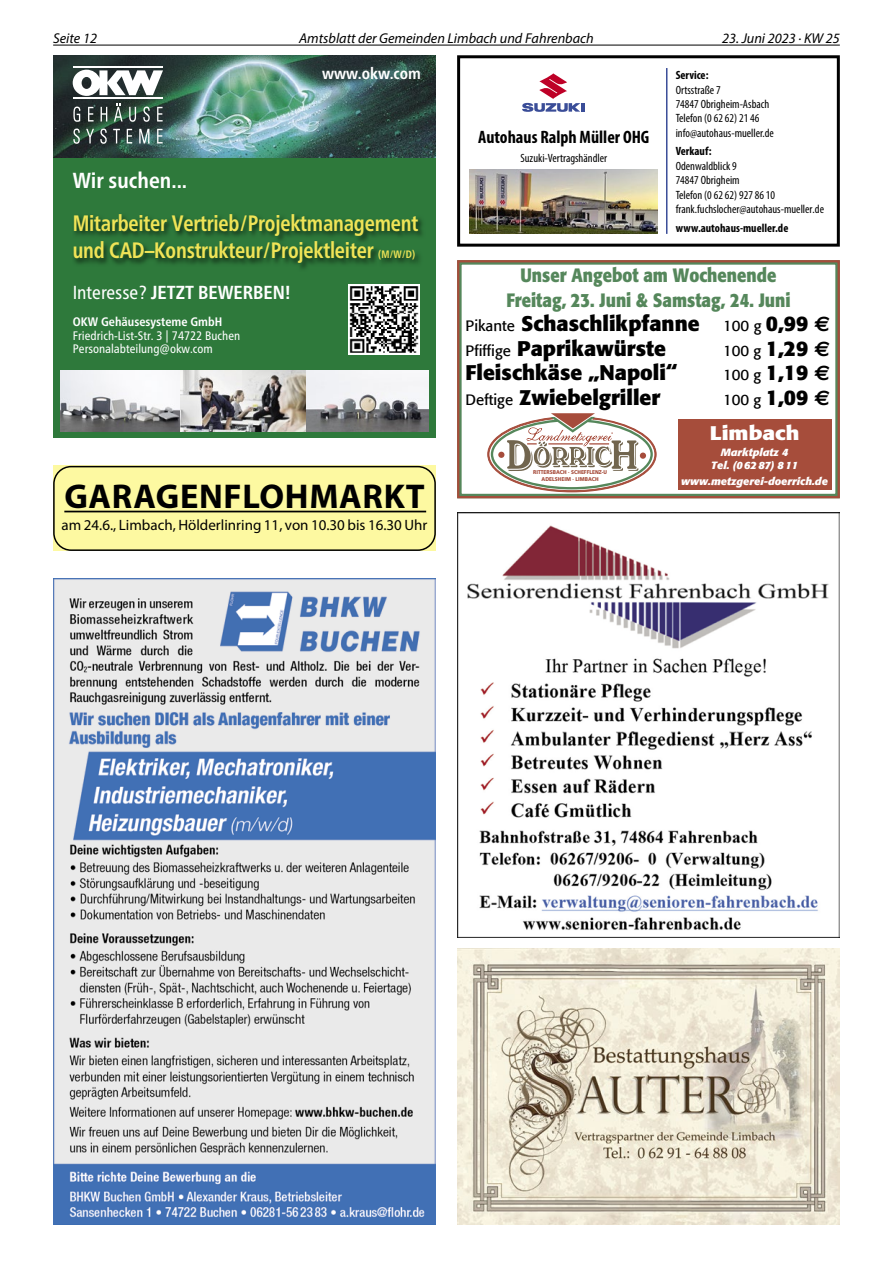
<style>
.page{position:relative;width:893px;height:1263px;background:#fff}
.page>*{position:absolute;margin:0;border:0;box-sizing:border-box;transform-origin:0 0}
.t1{font:700 34.5px "Myriad Pro";letter-spacing:.02em;color:#000}
.t2{font:700 condensed 22.35px/27.3px "Frutiger Neue LTCYR";letter-spacing:-.01em;color:#f0e457;scale:.92 1}
.t3{font:700 condensed 21.75px "Frutiger Neue LTCYR";color:#fff}
.t4{font:700 21px/24.6px "Formata";color:#000}
.t5{font:700 19.5px "Formata";color:#fff;scale:1.12 1}
.t6{font:700 19.2px/24.9px "Formata";color:#55875b;text-align:center;scale:.86 1}
.t7{font:700 condensed 18.9px "Frutiger Neue LTCYR";color:#fff}
.t8{font:700 condensed 18px "Myriad Pro";color:#000}
.t9{font:700 condensed 15.9px "Frutiger Neue LTCYR";color:#fff}
.t10{font:15px "Myriad Pro";color:#000}
.t11{font:15px "Formata";color:#000}
.t12{font:italic 14.25px "Myriad Pro";color:#000}
.t13{font:condensed 12.3px/13px "Frutiger Neue LTCYR";color:#fff}
.t14{font:700 condensed 12.3px "Frutiger Neue LTCYR";color:#fff}
.t15{font:condensed 12px/14.4px "Myriad Pro";color:#000}
.t16{font:700 condensed 12px "Myriad Pro";color:#000}
.t17{font:italic 700 10.5px/12.6px "Formata";color:#fff;text-align:center}
.t18{font:900 5.55px/6.6px "Frutiger LT Std";color:#a64c3b;text-align:center;scale:.89 1}
.s1{font-size:10.8px}
.s2{font-weight:400}
.s3{font-weight:400;font-size:15px}
.s4{font-family:"Euro Sans"}
.s5{font-weight:700;font-size:21px}
.s6{font-family:"Euro Sans";font-weight:700;font-size:21px}
</style>
<div class="page">
<hr style="left:53px;top:45px;width:787px;height:1px;background:#000">
<div style="left:53px;top:149px;width:383px;height:289px;background:#2e793b"></div>
<img style="left:53px;top:55px;width:383px;height:103px">
<img style="left:179px;top:371px;width:127px;height:60px">
<svg style="left:61px;top:371px;width:118px;height:60px;background:#bebfc1"></svg>
<svg style="left:306px;top:371px;width:122px;height:60px;background:#b6b6b9"></svg>
<img style="left:349px;top:284px;width:70px;height:71px">
<svg style="left:73px;top:129px;width:7px;height:15px"></svg>
<svg style="left:86px;top:129px;width:8px;height:14px"></svg>
<svg style="left:100px;top:129px;width:7px;height:15px"></svg>
<svg style="left:113px;top:129px;width:7px;height:14px"></svg>
<svg style="left:127px;top:129px;width:5px;height:14px"></svg>
<svg style="left:139px;top:129px;width:10px;height:14px"></svg>
<svg style="left:157px;top:129px;width:6px;height:14px"></svg>
<svg style="left:73px;top:107px;width:7px;height:15px"></svg>
<svg style="left:88px;top:107px;width:6px;height:15px"></svg>
<svg style="left:101px;top:107px;width:6px;height:15px"></svg>
<svg style="left:114px;top:103px;width:9px;height:19px"></svg>
<svg style="left:129px;top:107px;width:7px;height:15px"></svg>
<svg style="left:143px;top:107px;width:7px;height:15px"></svg>
<svg style="left:157px;top:107px;width:6px;height:15px"></svg>
<hr style="left:73px;top:66px;width:90px;height:2px;background:#fff">
<hr style="left:73px;top:97px;width:90px;height:2px;background:#fff">
<svg style="left:73px;top:70px;width:90px;height:26px"></svg>
<img style="left:73px;top:216px;width:350px;height:53px">
<img style="left:53px;top:579px;width:383px;height:646px">
<svg style="left:522px;top:73px;width:63px;height:39px"></svg>
<img style="left:470px;top:170px;width:188px;height:64px">
<hr style="left:666px;top:68px;width:1px;height:166px;background:#3a4d98">
<div style="left:457px;top:55px;width:383px;height:192px;border:3px solid #000"></div>
<div style="left:457px;top:260px;width:383px;height:238px;border:4px solid #55875b"></div>
<div style="left:457px;top:260px;width:383px;height:238px;border:2px solid #a64d3b"></div>
<svg style="left:488px;top:413px;width:168px;height:79px"></svg>
<div style="left:678px;top:420px;width:153px;height:70px;background:#a64d3b"></div>
<img style="left:457px;top:948px;width:383px;height:277px">
<img style="left:457px;top:512px;width:383px;height:426px">
<div style="left:53px;top:466px;width:383px;height:85px;background:#fdf9a1"></div>
<hr style="left:64px;top:511px;width:362px;height:1px;background:#000">
<div style="left:53px;top:466px;width:383px;height:85px;border:2px solid #000;border-radius:17px"></div>
<p class="t12" style="left:53px;top:29px;width:45px">Seite 12</p>
<p class="t12" style="left:299px;top:29px;width:296px">Amtsblatt der Gemeinden Limbach und Fahrenbach</p>
<p class="t12" style="left:722px;top:29px;width:119px">23. Juni 2023 · KW 25</p>
<h3 class="t3" style="left:73px;top:168px;width:116px">Wir suchen...</h3>
<h3 class="t9" style="left:322px;top:64px;width:100px">www.okw.com</h3>
<h2 class="t2" style="left:73px;top:209px;width:377px">Mitarbeiter Vertrieb/Projektmanagement und CAD–Konstrukteur/Projektleiter <span class="s1">(M/W/D)</span></h2>
<h3 class="t7" style="left:73px;top:281px;width:220px"><span class="s2">Interesse?</span> JETZT BEWERBEN!</h3>
<p class="t14" style="left:73px;top:314px;width:151px">OKW Gehäusesysteme GmbH</p>
<p class="t13" style="left:73px;top:330px;width:169px">Friedrich-List-Str. 3 | 74722 Buchen<br>Personalabteilung@okw.com</p>
<h1 class="t1" style="left:64px;top:474px;width:362px">GARAGENFLOHMARKT</h1>
<p class="t10" style="left:62px;top:516px;width:367px">am 24.6., Limbach, Hölderlinring 11, von 10.30 bis 16.30 Uhr</p>
<h3 class="t8" style="left:478px;top:126px;width:173px">Autohaus Ralph Müller OHG</h3>
<p class="t15" style="left:520px;top:151px;width:88px">Suzuki-Vertragshändler</p>
<p class="t16" style="left:676px;top:68px;width:34px">Service:</p>
<p class="t15" style="left:676px;top:82px;width:100px">Ortsstraße 7<br>74847 Obrigheim-Asbach<br>Telefon (0 62 62) 21 46 info@autohaus-mueller.de</p>
<p class="t16" style="left:676px;top:144px;width:37px">Verkauf:</p>
<p class="t15" style="left:676px;top:159px;width:150px">Odenwaldblick 9<br>74847 Obrigheim<br>Telefon (0 62 62) 927 86 10 frank.fuchslocher@autohaus-mueller.de</p>
<p class="t16" style="left:676px;top:220px;width:114px">www.autohaus-mueller.de</p>
<h3 class="t6" style="left:506px;top:262px;width:332px">Unser Angebot am Wochenende<br>Freitag, 23. Juni &amp; Samstag, 24. Juni</h3>
<h3 class="t4" style="left:466px;top:311px;width:366px"><span class="s3">Pikante</span> Schaschlikpfanne <span class="s3">100 g</span> 0,99 <span class="s4">€<br></span><span class="s3">Pfiffige</span> Paprikawürste</h3>
<p class="t11" style="left:723px;top:341px;width:109px">100 g <span class="s5">1,29</span> <span class="s6">€</span></p>
<h3 class="t4" style="left:466px;top:360px;width:213px">Fleischkäse „Napoli“</h3>
<p class="t11" style="left:723px;top:366px;width:109px">100 g <span class="s5">1,19</span> <span class="s6">€</span></p>
<h3 class="t4" style="left:466px;top:385px;width:196px"><span class="s3">Deftige</span> Zwiebelgriller</h3>
<p class="t11" style="left:723px;top:390px;width:109px">100 g <span class="s5">1,09</span> <span class="s6">€</span></p>
<p class="t18" style="left:533px;top:469px;width:85px">RITTERSBACH · SCHEFFLENZ-U<br>ADELSHEIM · LIMBACH</p>
<h3 class="t5" style="left:710px;top:421px;width:81px">Limbach</h3>
<p class="t17" style="left:711px;top:446px;width:88px">Marktplatz 4<br>Tel. (0 62 87) 8 11</p>
<p class="t17" style="left:681px;top:475px;width:148px">www.metzgerei-doerrich.de</p>
</div>
